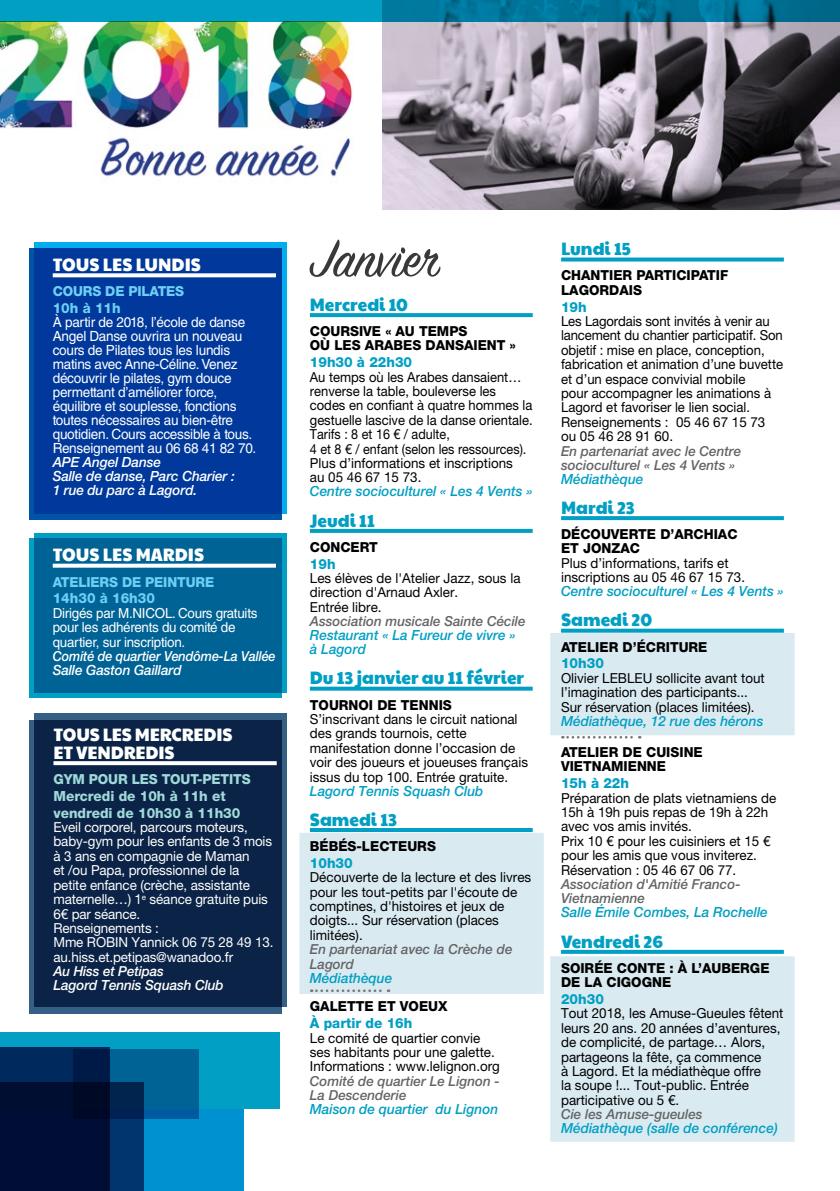
<style>
.page{position:relative;width:840px;height:1191px;background:#fff}
.page>*{position:absolute;margin:0;border:0;box-sizing:border-box;transform-origin:0 0}
.t1{font:58px "Sign Painter House Script";letter-spacing:-.01em;color:#3b3838;scale:.95 1}
.t2{font:18px "Paytone One";color:#009fc3;scale:.95 1}
.t3{font:18px/18px "Paytone One";letter-spacing:-.01em;color:#fff;scale:.95 1}
.t4{font:14px/14px "Helvetica LT Std";letter-spacing:-.02em;color:#fff}
.t5{font:italic 500 14px/14px "Helvetica Neue LT Pro";color:#009fc3}
.t6{font:italic 500 14px/14px "Helvetica Neue LT Pro";letter-spacing:-.01em;color:#fff}
.t7{font:800 14px "Helvetica Neue LT Pro";color:#009fc3}
.t8{font:800 14px/16.8px "Helvetica Neue LT Pro";color:#a0d9d9}
.t9{font:800 14px "Helvetica Neue LT Pro";color:#6dcff6}
.t10{font:13.8px/14.4px "Helvetica Neue LT Pro";color:#000}
.t11{font:13.8px/14.4px "Helvetica Neue LT Pro";color:#000;scale:.95 1}
.t12{font:13.8px/14.4px "Helvetica Neue LT Pro";letter-spacing:-.01em;color:#fff}
.t13{font:800 13.8px/14.4px "Helvetica Neue LT Pro";color:#000}
.t14{font:13.8px/14.4px "Helvetica Neue LT Pro";color:#000;scale:.94 1}
.t15{font:italic 500 13.8px/14.4px "Helvetica Neue LT Pro";color:#636466}
.t16{font:13.8px/14.4px "Helvetica LT Std";letter-spacing:-.02em;color:#fff}
.t17{font:800 13.8px "Helvetica Neue LT Pro";letter-spacing:-.01em;color:#6dcff6}
.t18{font:italic 500 13.8px "Helvetica Neue LT Pro";letter-spacing:-.01em;color:#fff;scale:.92 1}
.t19{font:800 13.8px "Helvetica Neue LT Pro";letter-spacing:-.01em;color:#a0d9d9}
.t20{font:italic 500 13.8px "Helvetica Neue LT Pro";letter-spacing:-.01em;color:#fff}
</style>
<div class="page">
<div style="left:0;top:1109px;width:243px;height:82px;background:#0091d1"></div>
<svg style="left:0;top:1032px;width:279px;height:77px;background:#0084ac"></svg>
<svg style="left:73px;top:1049px;width:125px;height:69px;background:#005385"></svg>
<svg style="left:0;top:1082px;width:143px;height:109px;background:#00153d"></svg>
<div style="left:297px;top:830px;width:248px;height:166px;background:#daeaf1;border:2px solid #fff"></div>
<div style="left:548px;top:631px;width:248px;height:106px;background:#daeaf1;border:2px solid #fff"></div>
<div style="left:34px;top:533px;width:253px;height:159px;background:#009fc3"></div>
<div style="left:29px;top:537px;width:252px;height:160px;background:#006395"></div>
<svg style="left:53px;top:563px;width:223px;height:4px"></svg>
<div style="left:34px;top:242px;width:253px;height:272px;background:#00aeef"></div>
<div style="left:29px;top:248px;width:252px;height:271px;background:#00399b"></div>
<svg style="left:53px;top:273px;width:223px;height:4px"></svg>
<div style="left:548px;top:954px;width:248px;height:189px;background:#daeaf1;border:2px solid #fff"></div>
<div style="left:34px;top:713px;width:253px;height:293px;background:#365f86"></div>
<div style="left:29px;top:720px;width:252px;height:293px;background:#0b2346"></div>
<svg style="left:53px;top:761px;width:223px;height:4px"></svg>
<svg style="left:310px;top:313px;width:222px;height:4px"></svg>
<svg style="left:310px;top:529px;width:222px;height:4px"></svg>
<svg style="left:310px;top:686px;width:222px;height:4px"></svg>
<hr style="left:310px;top:828px;width:222px;height:4px;background:#009fc3">
<svg style="left:561px;top:257px;width:222px;height:4px"></svg>
<svg style="left:561px;top:516px;width:222px;height:4px"></svg>
<svg style="left:560px;top:628px;width:223px;height:4px"></svg>
<svg style="left:561px;top:950px;width:222px;height:4px"></svg>
<svg style="left:562px;top:736px;width:78px;height:2px"></svg>
<img style="left:0;top:22px;width:353px;height:155px">
<img style="left:382px;top:21px;width:457px;height:188px">
<svg style="left:0;top:0;width:839px;height:21px;background:#0086aa"></svg>
<svg style="left:311px;top:989px;width:78px;height:3px"></svg>
<h2 class="t3" style="left:53px;top:255px;width:157px">TOUS LES LUNDIS</h2>
<p class="t17" style="left:53px;top:283px;width:133px">COURS DE PILATES</p>
<p class="t9" style="left:53px;top:300px;width:69px">10h à 11h</p>
<p class="t4" style="left:53px;top:315px;width:205px">À partir de 2018, l’école de danse<br>Angel Danse ouvrira un nouveau cours de Pilates tous les lundis matins avec Anne-Céline. Venez découvrir le pilates, gym douce permettant d’améliorer force, équilibre et souplesse, fonctions toutes nécessaires au bien-être quotidien. Cours accessible à tous.<br>Renseignement au 06 68 41 82 70.</p>
<p class="t6" style="left:53px;top:455px;width:183px">APE Angel Danse<br>Salle de danse, Parc Charier :<br>1 rue du parc à Lagord.</p>
<h2 class="t3" style="left:53px;top:546px;width:161px">TOUS LES MARDIS</h2>
<p class="t17" style="left:53px;top:573px;width:163px">ATELIERS DE PEINTURE</p>
<p class="t9" style="left:53px;top:590px;width:104px">14h30 à 16h30</p>
<p class="t16" style="left:53px;top:605px;width:206px">Dirigés par M.NICOL. Cours gratuits pour les adhérents du comité de quartier, sur inscription.</p>
<p class="t18" style="left:53px;top:648px;width:244px">Comité de quartier Vendôme-La Vallée</p>
<p class="t6" style="left:53px;top:663px;width:130px">Salle Gaston Gaillard</p>
<h2 class="t3" style="left:53px;top:725px;width:190px">TOUS LES MERCREDIS<br>ET VENDREDIS</h2>
<p class="t19" style="left:53px;top:771px;width:198px">GYM POUR LES TOUT-PETITS</p>
<p class="t8" style="left:53px;top:787px;width:188px">Mercredi de 10h à 11h et vendredi de 10h30 à 11h30</p>
<p class="t12" style="left:53px;top:819px;width:221px">Eveil corporel, parcours moteurs, baby-gym pour les enfants de 3 mois à 3 ans en compagnie de Maman<br>et /ou Papa, professionnel de la petite enfance (crèche, assistante maternelle…) 1<sup>e</sup> séance gratuite puis<br>6€ par séance.<br>Renseignements :<br>Mme ROBIN Yannick 06 75 28 49 13. au.hiss.et.petipas@wanadoo.fr</p>
<p class="t20" style="left:53px;top:963px;width:112px">Au Hiss et Petipas</p>
<p class="t6" style="left:53px;top:978px;width:172px">Lagord Tennis Squash Club</p>
<h1 class="t1" style="left:310px;top:223px;width:141px">Janvier</h1>
<h2 class="t2" style="left:310px;top:290px;width:105px">Mercredi 10</h2>
<p class="t13" style="left:310px;top:324px;width:207px">COURSIVE « AU TEMPS<br>OÙ LES ARABES DANSAIENT »</p>
<p class="t7" style="left:310px;top:354px;width:104px">19h30 à 22h30</p>
<p class="t14" style="left:310px;top:369px;width:238px">Au temps où les Arabes dansaient… renverse la table, bouleverse les codes en confiant à quatre hommes la gestuelle lascive de la danse orientale.<br>Tarifs : 8 et 16 € / adulte,<br>4 et 8 € / enfant (selon les ressources).<br>Plus d’informations et inscriptions<br>au 05 46 67 15 73.</p>
<p class="t5" style="left:310px;top:484px;width:224px">Centre socioculturel « Les 4 Vents »</p>
<h2 class="t2" style="left:310px;top:506px;width:70px">Jeudi 11</h2>
<p class="t13" style="left:310px;top:539px;width:69px">CONCERT</p>
<p class="t7" style="left:310px;top:555px;width:27px">19h</p>
<p class="t10" style="left:310px;top:571px;width:212px">Les élèves de l'Atelier Jazz, sous la direction d'Arnaud Axler.<br>Entrée libre.</p>
<p class="t15" style="left:310px;top:614px;width:217px">Association musicale Sainte Cécile</p>
<p class="t5" style="left:310px;top:628px;width:207px">Restaurant « La Fureur de vivre » à Lagord</p>
<h2 class="t2" style="left:310px;top:663px;width:227px">Du 13 janvier au 11 février</h2>
<p class="t13" style="left:310px;top:697px;width:143px">TOURNOI DE TENNIS</p>
<p class="t10" style="left:310px;top:711px;width:219px">S’inscrivant dans le circuit national des grands tournois, cette manifestation donne l’occasion de voir des joueurs et joueuses français issus du top 100. Entrée gratuite.</p>
<p class="t5" style="left:310px;top:783px;width:175px">Lagord Tennis Squash Club</p>
<h2 class="t2" style="left:310px;top:805px;width:93px">Samedi 13</h2>
<p class="t13" style="left:310px;top:838px;width:127px">BÉBÉS-LECTEURS</p>
<p class="t7" style="left:310px;top:854px;width:44px">10h30</p>
<p class="t10" style="left:310px;top:870px;width:223px">Découverte de la lecture et des livres pour les tout-petits par l'écoute de comptines, d'histoires et jeux de doigts... Sur réservation (places limitées).</p>
<p class="t15" style="left:310px;top:942px;width:204px">En partenariat avec la Crèche de<br>Lagord</p>
<p class="t5" style="left:310px;top:970px;width:84px">Médiathèque</p>
<p class="t13" style="left:310px;top:999px;width:139px">GALETTE ET VOEUX</p>
<p class="t7" style="left:310px;top:1015px;width:104px">À partir de 16h</p>
<p class="t10" style="left:310px;top:1030px;width:191px">Le comité de quartier convie ses habitants pour une galette.<br>Informations : www.lelignon.org</p>
<p class="t15" style="left:310px;top:1073px;width:191px">Comité de quartier Le Lignon -<br>La Descenderie</p>
<p class="t5" style="left:310px;top:1102px;width:190px">Maison de quartier du Lignon</p>
<h2 class="t2" style="left:560px;top:234px;width:75px">Lundi 15</h2>
<p class="t13" style="left:560px;top:268px;width:169px">CHANTIER PARTICIPATIF<br>LAGORDAIS</p>
<p class="t7" style="left:560px;top:298px;width:27px">19h</p>
<p class="t11" style="left:560px;top:314px;width:235px">Les Lagordais sont invités à venir au lancement du chantier participatif. Son objetif : mise en place, conception, fabrication et animation d’une buvette et d’un espace convivial mobile<br>pour accompagner les animations à Lagord et favoriser le lien social.<br>Renseignements : 05 46 67 15 73 ou 05 46 28 91 60.</p>
<p class="t15" style="left:560px;top:443px;width:182px">En partenariat avec le Centre socioculturel « Les 4 Vents »</p>
<p class="t5" style="left:560px;top:472px;width:84px">Médiathèque</p>
<h2 class="t2" style="left:560px;top:493px;width:79px">Mardi 23</h2>
<p class="t13" style="left:560px;top:527px;width:178px">DÉCOUVERTE D’ARCHIAC<br>ET JONZAC</p>
<p class="t10" style="left:560px;top:555px;width:185px">Plus d’informations, tarifs et inscriptions au 05 46 67 15 73.</p>
<p class="t5" style="left:560px;top:584px;width:224px">Centre socioculturel « Les 4 Vents »</p>
<h2 class="t2" style="left:560px;top:605px;width:97px">Samedi 20</h2>
<p class="t13" style="left:560px;top:639px;width:148px">ATELIER D’ÉCRITURE</p>
<p class="t7" style="left:560px;top:655px;width:44px">10h30</p>
<p class="t10" style="left:560px;top:670px;width:205px">Olivier LEBLEU sollicite avant tout l’imagination des participants...<br>Sur réservation (places limitées).</p>
<p class="t5" style="left:560px;top:714px;width:204px">Médiathèque, 12 rue des hérons</p>
<p class="t13" style="left:560px;top:745px;width:143px">ATELIER DE CUISINE<br>VIETNAMIENNE</p>
<p class="t7" style="left:560px;top:775px;width:69px">15h à 22h</p>
<p class="t10" style="left:560px;top:790px;width:216px">Préparation de plats vietnamiens de<br>15h à 19h puis repas de 19h à 22h avec vos amis invités.<br>Prix 10 € pour les cuisiniers et 15 € pour les amis que vous inviterez.<br>Réservation : 05 46 67 06 77.</p>
<p class="t15" style="left:560px;top:876px;width:181px">Association d'Amitié Franco-<br>Vietnamienne</p>
<p class="t5" style="left:560px;top:905px;width:208px">Salle Émile Combes, La Rochelle</p>
<h2 class="t2" style="left:560px;top:926px;width:109px">Vendredi 26</h2>
<p class="t13" style="left:560px;top:960px;width:210px">SOIRÉE CONTE : À L’AUBERGE<br>DE LA CIGOGNE</p>
<p class="t7" style="left:560px;top:990px;width:44px">20h30</p>
<p class="t10" style="left:560px;top:1006px;width:224px">Tout 2018, les Amuse-Gueules fêtent leurs 20 ans. 20 années d’aventures, de complicité, de partage… Alors, partageons la fête, ça commence<br>à Lagord. Et la médiathèque offre<br>la soupe !... Tout-public. Entrée participative ou 5 €.</p>
<p class="t15" style="left:560px;top:1107px;width:143px">Cie les Amuse-gueules</p>
<p class="t5" style="left:560px;top:1121px;width:218px">Médiathèque (salle de conférence)</p>
</div>
